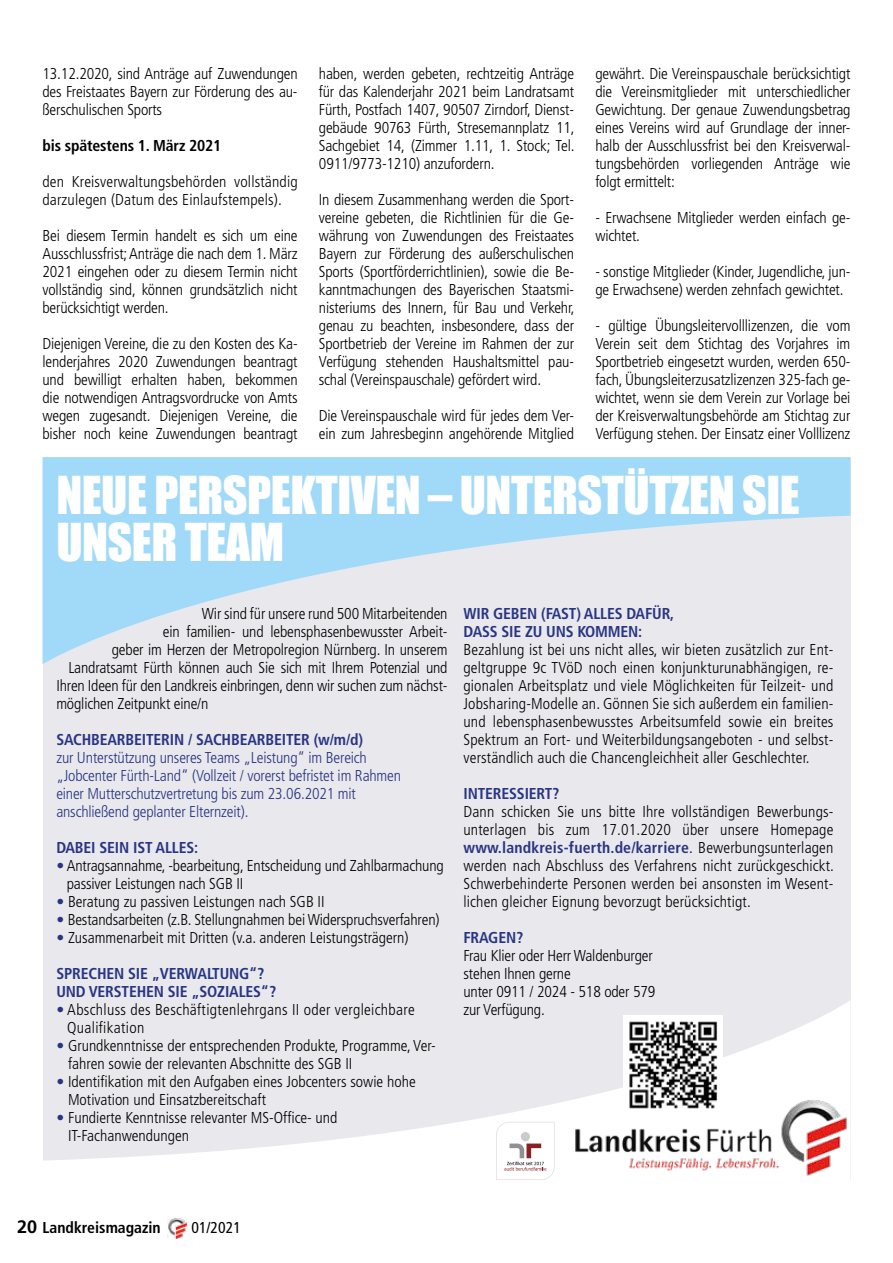
<style>
.page{position:relative;width:893px;height:1263px;background:#fff}
.page>*{position:absolute;margin:0;border:0;box-sizing:border-box;transform-origin:0 0}
.t1{font:48px/46.5px "Impact";letter-spacing:-.01em;color:#fff}
.t2{font:300 condensed 15.75px/18px "Frutiger LT Std";letter-spacing:-.01em;color:#000;text-align:justify}
.t3{font:300 condensed 15.75px/18px "Frutiger LT Std";letter-spacing:-.01em;color:#283583}
.t4{font:700 condensed 15.75px/18px "Frutiger LT Std";letter-spacing:-.01em;color:#283583}
.t5{font:300 condensed 15.75px/18px "Frutiger LT Std";letter-spacing:.01em;color:#000}
.t6{font:300 condensed 15.75px/18px "Frutiger LT Std";letter-spacing:.02em;color:#000}
.t7{font:700 condensed 15.75px "Frutiger LT Std";letter-spacing:-.01em;color:#000}
.t8{font:condensed 15.75px "Frutiger LT Std";color:#000}
.s1{color:#283583}
.s2{font-weight:700;color:#283583}
.s3{font-stretch:normal;font-size:18px}
</style>
<div class="page">
<div style="left:43px;top:457px;width:807px;height:724px;background:#e9e8ec"></div>
<svg style="left:43px;top:457px;width:807px;height:207px;fill:#a1daf8"></svg>
<svg style="left:43px;top:1001px;width:807px;height:180px"></svg>
<img style="left:573px;top:1099px;width:276px;height:80px">
<svg style="left:496px;top:1122px;width:58px;height:58px;background:#f0ebeb"></svg>
<div style="left:623px;top:1015px;width:100px;height:100px;background:#fff"></div>
<img style="left:629px;top:1021px;width:89px;height:88px">
<img style="left:168px;top:1218px;width:20px;height:21px">
<p class="t2" style="left:43px;top:65px;width:257px">13.12.2020, sind Anträge auf Zuwendungen des Freistaates Bayern zur Förderung des au&shy;ßerschulischen Sports</p>
<p class="t7" style="left:43px;top:136px;width:180px">bis spätestens 1. März 2021</p>
<p class="t5" style="left:43px;top:173px;width:257px">den Kreisverwaltungsbehörden vollständig darzulegen (Datum des Einlaufstempels).</p>
<p class="t2" style="left:43px;top:227px;width:257px">Bei diesem Termin handelt es sich um eine Ausschlussfrist; Anträge die nach dem 1. März 2021 eingehen oder zu diesem Termin nicht vollständig sind, können grundsätzlich nicht berücksichtigt werden.</p>
<p class="t2" style="left:43px;top:335px;width:257px">Diejenigen Vereine, die zu den Kosten des Ka&shy;lenderjahres 2020 Zuwendungen beantragt und bewilligt erhalten haben, bekommen die notwendigen Antragsvordrucke von Amts wegen zugesandt. Diejenigen Vereine, die bisher noch keine Zuwendungen beantragt</p>
<p class="t2" style="left:319px;top:65px;width:257px">haben, werden gebeten, rechtzeitig Anträge für das Kalenderjahr 2021 beim Landratsamt Fürth, Postfach 1407, 90507 Zirndorf, Dienst&shy;gebäude 90763 Fürth, Stresemannplatz 11, Sachgebiet 14, (Zimmer 1.11, 1. Stock; Tel.<br>0911/9773-1210) anzufordern.</p>
<p class="t2" style="left:319px;top:191px;width:257px">In diesem Zusammenhang werden die Sport&shy;vereine gebeten, die Richtlinien für die Ge&shy;währung von Zuwendungen des Freistaates Bayern zur Förderung des außerschulischen Sports (Sportförderrichtlinien), sowie die Be&shy;kanntmachungen des Bayerischen Staatsmi&shy;nisteriums des Innern, für Bau und Verkehr, genau zu beachten, insbesondere, dass der Sportbetrieb der Vereine im Rahmen der zur Verfügung stehenden Haushaltsmittel pau&shy;schal (Vereinspauschale) gefördert wird.</p>
<p class="t2" style="left:319px;top:407px;width:257px">Die Vereinspauschale wird für jedes dem Ver&shy;ein zum Jahresbeginn angehörende Mitglied</p>
<p class="t2" style="left:595px;top:65px;width:257px">gewährt. Die Vereinspauschale berücksichtigt die Vereinsmitglieder mit unterschiedlicher Gewichtung. Der genaue Zuwendungsbetrag eines Vereins wird auf Grundlage der inner&shy;halb der Ausschlussfrist bei den Kreisverwal&shy;tungsbehörden vorliegenden Anträge wie folgt ermittelt:</p>
<p class="t2" style="left:595px;top:209px;width:257px">- Erwachsene Mitglieder werden einfach ge&shy;wichtet.</p>
<p class="t2" style="left:595px;top:263px;width:257px">- sonstige Mitglieder (Kinder, Jugendliche, jun&shy;ge Erwachsene) werden zehnfach gewichtet.</p>
<p class="t2" style="left:595px;top:317px;width:257px">- gültige Übungsleitervolllizenzen, die vom Verein seit dem Stichtag des Vorjahres im Sportbetrieb eingesetzt wurden, werden 650- fach, Übungsleiterzusatzlizenzen 325-fach ge&shy;wichtet, wenn sie dem Verein zur Vorlage bei der Kreisverwaltungsbehörde am Stichtag zur Verfügung stehen. Der Einsatz einer Volllizenz</p>
<h1 class="t1" style="left:56px;top:471px;width:745px">NEUE PERSPEKTIVEN – UNTERSTÜTZEN SIE<br>UNSER TEAM</h1>
<p class="t2" style="left:202px;top:605px;width:247px">Wir sind für unsere rund 500 Mitarbeitenden</p>
<p class="t2" style="left:163px;top:623px;width:286px">ein familien- und lebensphasenbewusster Arbeit-</p>
<p class="t2" style="left:112px;top:641px;width:337px">geber im Herzen der Metropolregion Nürnberg. In unserem</p>
<p class="t2" style="left:68px;top:659px;width:381px">Landratsamt Fürth können auch Sie sich mit Ihrem Potenzial und</p>
<p class="t2" style="left:56px;top:677px;width:393px">Ihren Ideen für den Landkreis einbringen, denn wir suchen zum nächst-</p>
<p class="t2" style="left:56px;top:695px;width:154px">möglichen Zeitpunkt eine/n</p>
<p class="t4" style="left:56px;top:731px;width:308px">SACHBEARBEITERIN / SACHBEARBEITER (w/m/d)</p>
<p class="t3" style="left:56px;top:749px;width:346px">zur Unterstützung unseres Teams „Leistung“ im Bereich „Jobcenter Fürth-Land“ (Vollzeit / vorerst befristet im Rahmen einer Mutterschutzvertretung bis zum 23.06.2021 mit anschließend geplanter Elternzeit).</p>
<p class="t4" style="left:56px;top:839px;width:143px">DABEI SEIN IST ALLES:</p>
<p class="t2" style="left:67px;top:857px;width:378px;text-indent:-10px"><span class="s1">•</span> Antragsannahme, -bearbeitung, Entscheidung und Zahlbarmachung passiver Leistungen nach SGB II</p>
<p class="t2" style="left:56px;top:893px;width:270px"><span class="s1">•</span> Beratung zu passiven Leistungen nach SGB II</p>
<p class="t2" style="left:56px;top:911px;width:385px"><span class="s1">•</span> Bestandsarbeiten (z.B. Stellungnahmen bei Widerspruchsverfahren)</p>
<p class="t2" style="left:56px;top:929px;width:354px"><span class="s1">•</span> Zusammenarbeit mit Dritten (v.a. anderen Leistungsträgern)</p>
<p class="t4" style="left:56px;top:965px;width:221px">SPRECHEN SIE „VERWALTUNG“?<br>UND VERSTEHEN SIE „SOZIALES“?</p>
<p class="t6" style="left:67px;top:1001px;width:349px;text-indent:-11px"><span class="s2">•</span> Abschluss des Beschäftigtenlehrgans II oder vergleichbare<br>Qualifikation</p>
<p class="t2" style="left:68px;top:1037px;width:369px;text-indent:-12px"><span class="s1">•</span> Grundkenntnisse der entsprechenden Produkte, Programme, Ver&shy;fahren sowie der relevanten Abschnitte des SGB II</p>
<p class="t2" style="left:68px;top:1073px;width:349px;text-indent:-12px"><span class="s1">•</span> Identifikation mit den Aufgaben eines Jobcenters sowie hohe<br>Motivation und Einsatzbereitschaft</p>
<p class="t2" style="left:68px;top:1109px;width:271px;text-indent:-12px"><span class="s1">•</span> Fundierte Kenntnisse relevanter MS-Office- und<br>IT-Fachanwendungen</p>
<p class="t4" style="left:463px;top:605px;width:212px">WIR GEBEN (FAST) ALLES DAFÜR,<br>DASS SIE ZU UNS KOMMEN:</p>
<p class="t2" style="left:463px;top:641px;width:371px">Bezahlung ist bei uns nicht alles, wir bieten zusätzlich zur Ent&shy;geltgruppe 9c TVöD noch einen konjunkturunabhängigen, re&shy;gionalen Arbeitsplatz und viele Möglichkeiten für Teilzeit- und Jobsharing-Modelle an. Gönnen Sie sich außerdem ein familien&shy;und lebensphasenbewusstes Arbeitsumfeld sowie ein breites Spektrum an Fort- und Weiterbildungsangeboten - und selbst&shy;verständlich auch die Chancengleichheit aller Geschlechter.</p>
<p class="t4" style="left:463px;top:785px;width:98px">INTERESSIERT?</p>
<p class="t2" style="left:463px;top:803px;width:372px">Dann schicken Sie uns bitte Ihre vollständigen Bewerbungs&shy;unterlagen bis zum 17.01.2020 über unsere Homepage <span class="s2">www.landkreis-fuerth.de/karriere</span>. Bewerbungsunterlagen werden nach Abschluss des Verfahrens nicht zurückgeschickt.<br>Schwerbehinderte Personen werden bei ansonsten im Wesent&shy;lichen gleicher Eignung bevorzugt berücksichtigt.</p>
<p class="t4" style="left:463px;top:929px;width:61px">FRAGEN?</p>
<p class="t2" style="left:463px;top:947px;width:193px;text-align:left">Frau Klier oder Herr Waldenburger stehen Ihnen gerne<br>unter 0911 / 2024 - 518 oder 579 zur Verfügung.</p>
<p class="t7" style="left:17px;top:1218px;width:145px"><span class="s3">20</span> Landkreismagazin</p>
<p class="t8" style="left:191px;top:1218px;width:51px">01/2021</p>
</div>
